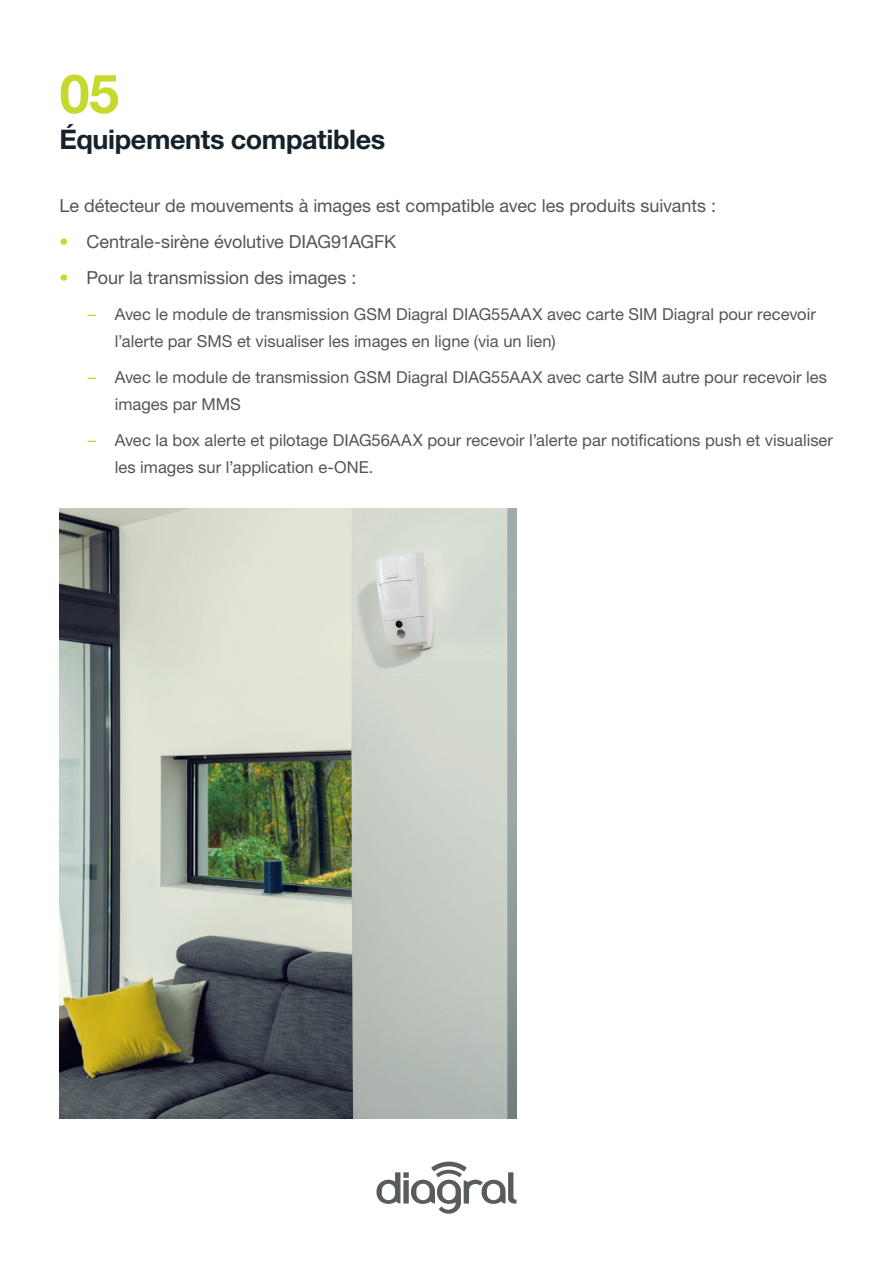
<style>
.page{position:relative;width:893px;height:1263px;background:#fff}
.page>*{position:absolute;margin:0;border:0;box-sizing:border-box;transform-origin:0 0}
.t1{font:700 54px "Helvetica Neue LTW1 G";color:#c6d92d}
.t2{font:700 27px "Helvetica Neue LTW1 G";letter-spacing:-.015em;color:#16212a}
.Liste_à_puce{font:18px "Helvetica Neue LTW1 G";letter-spacing:-.005em;color:#51555a}
.t3{font:16.5px/27px "Helvetica Neue LTW1 G";color:#51555a}
.s1{color:#c6d92d}
</style>
<div class="page">
<svg style="left:376px;top:1161px;width:140px;height:53px"></svg>
<img style="left:60px;top:508px;width:456px;height:610px">
<p class="t1" style="left:60px;top:60px;width:61px">05</p>
<p class="t2" style="left:60px;top:123px;width:327px">Équipements compatibles</p>
<p class="Liste_à_puce" style="left:60px;top:195px;width:658px">Le détecteur de mouvements à images est compatible avec les produits suivants :</p>
<p class="Liste_à_puce" style="left:60px;top:231px;width:338px"><span class="s1">•</span> Centrale-sirène évolutive DIAG91AGFK</p>
<p class="Liste_à_puce" style="left:60px;top:267px;width:298px"><span class="s1">•</span> Pour la transmission des images :</p>
<p class="t3" style="left:115px;top:301px;width:703px;text-indent:-27px"><span class="s1">–</span> Avec le module de transmission GSM Diagral DIAG55AAX avec carte SIM Diagral pour recevoir l’alerte par SMS et visualiser les images en ligne (via un lien)</p>
<p class="t3" style="left:115px;top:364px;width:714px;text-indent:-27px"><span class="s1">–</span> Avec le module de transmission GSM Diagral DIAG55AAX avec carte SIM autre pour recevoir les images par MMS</p>
<p class="t3" style="left:115px;top:427px;width:720px;text-indent:-27px"><span class="s1">–</span> Avec la box alerte et pilotage DIAG56AAX pour recevoir l’alerte par notifications push et visualiser les images sur l’application e-ONE.</p>
</div>
